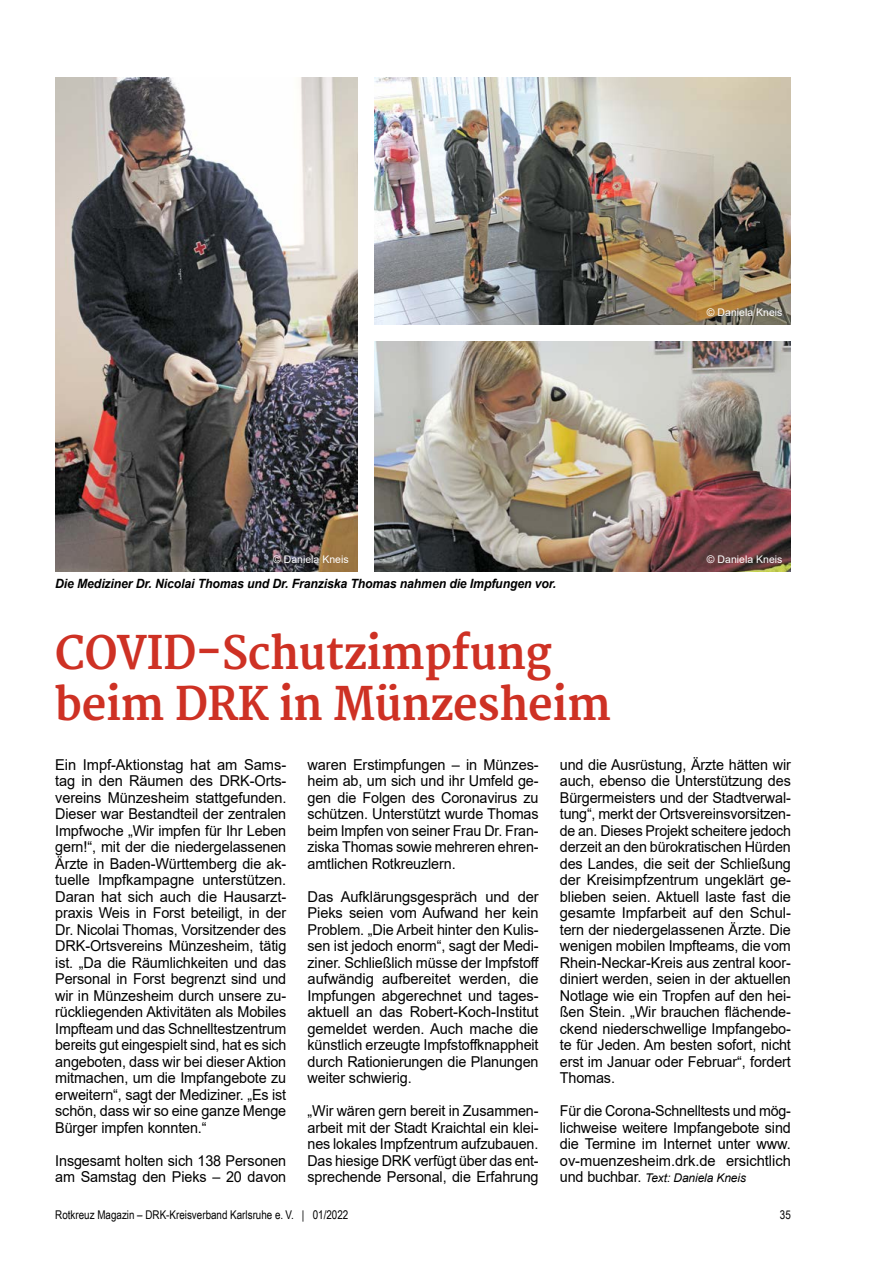
<style>
.page{position:relative;width:893px;height:1263px;background:#fff}
.page>*{position:absolute;margin:0;border:0;box-sizing:border-box;transform-origin:0 0}
.t1{font:700 45px/51px "Merriweather";letter-spacing:-.01em;color:#ce3124;scale:.94 1}
.t2{font:15px/16.5px "Arial";letter-spacing:-.01em;color:#000;text-align:justify}
.t3{font:15px/16.5px "Arial";letter-spacing:-.01em;color:#000;text-align:justify;scale:.96 1}
.t4{font:15px/16.5px "Arial";letter-spacing:-.01em;color:#000;text-align:justify;scale:.95 1}
.t5{font:italic 700 12.75px "Arial";letter-spacing:-.01em;color:#000;scale:.96 1}
.t6{font:12px "Arial Narrow";color:#000}
.t7{font:italic 12px "Arial";letter-spacing:-.01em;color:#000}
.t8{font:10.5px "Arial";color:#fff}
.s1{font-style:normal;font-size:15px}
</style>
<div class="page">
<img style="left:55px;top:78px;width:302px;height:494px">
<img style="left:374px;top:78px;width:417px;height:246px">
<img style="left:374px;top:342px;width:417px;height:230px">
<p class="t8" style="left:707px;top:305px;width:77px">© Daniela Kneis</p>
<p class="t8" style="left:273px;top:552px;width:77px">© Daniela Kneis</p>
<p class="t8" style="left:707px;top:552px;width:77px">© Daniela Kneis</p>
<p class="t5" style="left:55px;top:575px;width:523px">Die Mediziner Dr. Nicolai Thomas und Dr. Franziska Thomas nahmen die Impfungen vor.</p>
<h1 class="t1" style="left:55px;top:630px;width:593px">COVID-Schutzimpfung beim DRK in Münzesheim</h1>
<p class="t2" style="left:55px;top:756px;width:233px">Ein Impf-Aktionstag hat am Sams&shy;tag in den Räumen des DRK-Orts&shy;vereins Münzesheim stattgefunden.<br>Dieser war Bestandteil der zentralen Impfwoche „Wir impfen für Ihr Leben gern!“, mit der die niedergelassenen Ärzte in Baden-Württemberg die ak&shy;tuelle Impfkampagne unterstützen.<br>Daran hat sich auch die Hausarzt&shy;praxis Weis in Forst beteiligt, in der Dr. Nicolai Thomas, Vorsitzender des DRK-Ortsvereins Münzesheim, tätig ist. „Da die Räumlichkeiten und das Personal in Forst begrenzt sind und wir in Münzesheim durch unsere zu&shy;rückliegenden Aktivitäten als Mobiles Impfteam und das Schnelltestzentrum bereits gut eingespielt sind, hat es sich angeboten, dass wir bei dieser Aktion mitmachen, um die Impfangebote zu erweitern“, sagt der Mediziner. „Es ist schön, dass wir so eine ganze Menge Bürger impfen konnten.“</p>
<p class="t3" style="left:55px;top:1152px;width:242px">Insgesamt holten sich 138 Personen am Samstag den Pieks – 20 davon</p>
<p class="t3" style="left:560px;top:756px;width:242px">und die Ausrüstung, Ärzte hätten wir auch, ebenso die Unterstützung des Bürgermeisters und der Stadtverwal&shy;tung“, merkt der Ortsvereinsvorsitzen&shy;de an. Dieses Projekt scheitere jedoch derzeit an den bürokratischen Hürden des Landes, die seit der Schließung der Kreisimpfzentrum ungeklärt ge&shy;blieben seien. Aktuell laste fast die gesamte Impfarbeit auf den Schul&shy;tern der niedergelassenen Ärzte. Die wenigen mobilen Impfteams, die vom Rhein-Neckar-Kreis aus zentral koor&shy;diniert werden, seien in der aktuellen Notlage wie ein Tropfen auf den hei&shy;ßen Stein. „Wir brauchen flächende&shy;ckend niederschwellige Impfangebo&shy;te für Jeden. Am besten sofort, nicht erst im Januar oder Februar“, fordert Thomas.</p>
<p class="t4" style="left:560px;top:1102px;width:245px">Für die Corona-Schnelltests und mög&shy;lichweise weitere Impfangebote sind die Termine im Internet unter www. ov-muenzesheim.drk.de ersichtlich</p>
<p class="t7" style="left:560px;top:1170px;width:188px"><span class="s1">und buchbar.</span> Text: Daniela Kneis</p>
<p class="t2" style="left:308px;top:756px;width:233px">waren Erstimpfungen – in Münzes&shy;heim ab, um sich und ihr Umfeld ge&shy;gen die Folgen des Coronavirus zu schützen. Unterstützt wurde Thomas beim Impfen von seiner Frau Dr. Fran&shy;ziska Thomas sowie mehreren ehren&shy;amtlichen Rotkreuzlern.</p>
<p class="t2" style="left:308px;top:888px;width:233px">Das Aufklärungsgespräch und der Pieks seien vom Aufwand her kein Problem. „Die Arbeit hinter den Kulis&shy;sen ist jedoch enorm“, sagt der Medi&shy;ziner. Schließlich müsse der Impfstoff aufwändig aufbereitet werden, die Impfungen abgerechnet und tages&shy;aktuell an das Robert-Koch-Institut gemeldet werden. Auch mache die künstlich erzeugte Impfstoffknappheit durch Rationierungen die Planungen weiter schwierig.</p>
<p class="t3" style="left:308px;top:1102px;width:242px">„Wir wären gern bereit in Zusammen&shy;arbeit mit der Stadt Kraichtal ein klei&shy;nes lokales Impfzentrum aufzubauen.<br>Das hiesige DRK verfügt über das ent&shy;sprechende Personal, die Erfahrung</p>
<p class="t6" style="left:55px;top:1206px;width:295px">Rotkreuz Magazin – DRK-Kreisverband Karlsruhe e. V. | 01/2022</p>
<p class="t6" style="left:780px;top:1206px;width:12px">35</p>
</div>
